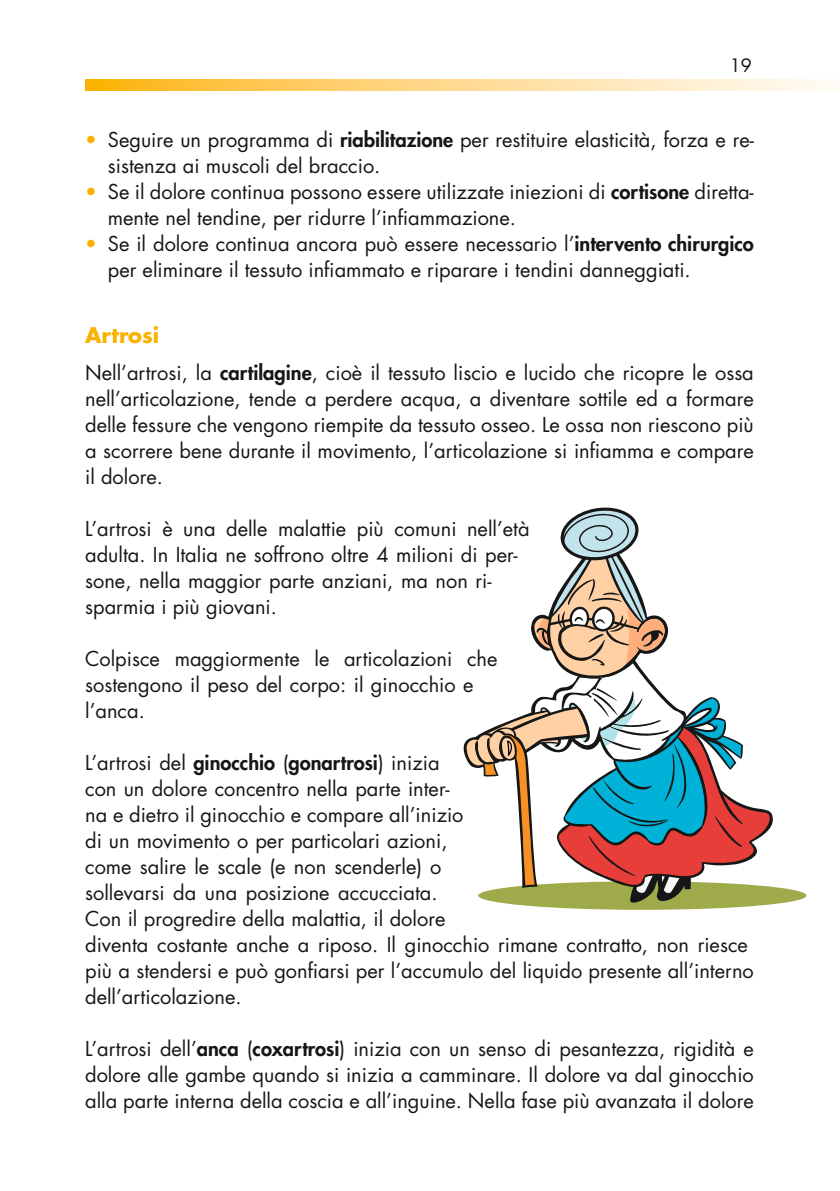
<style>
.page{position:relative;width:840px;height:1191px;background:#fff}
.page>*{position:absolute;margin:0;border:0;box-sizing:border-box;transform-origin:0 0}
.t1{font:700 21px "Futura Std";color:#fab200}
.t2{font:20px/26px "Futura Std";color:#151616}
.t3{font:18px "Futura Std";color:#151616}
.s1{font-weight:800}
</style>
<div class="page">
<svg style="left:85px;top:79px;width:747px;height:12px;background:#fed98b"></svg>
<div style="left:478px;top:881px;width:328px;height:28px;background:#9fab4a;border-radius:50%"></div>
<svg style="left:463px;top:507px;width:307px;height:397px"></svg>
<p class="t3" style="left:729px;top:56px;width:24px">19</p>
<p class="t2" style="left:108px;top:128px;width:647px">Seguire un programma di <span class="s1">riabilitazione</span> per restituire elasticità, forza e re&shy;sistenza ai muscoli del braccio.<br>Se il dolore continua possono essere utilizzate iniezioni di <span class="s1">cortisone</span> diretta&shy;mente nel tendine, per ridurre l’infiammazione.<br>Se il dolore continua ancora può essere necessario l’<span class="s1">intervento chirurgico </span>per eliminare il tessuto infiammato e riparare i tendini danneggiati.</p>
<p class="t1" style="left:85px;top:325px;width:76px">Artrosi</p>
<p class="t2" style="left:85px;top:361px;width:670px;text-align:justify">Nell’artrosi, la <span class="s1">cartilagine</span>, cioè il tessuto liscio e lucido che ricopre le ossa nell’articolazione, tende a perdere acqua, a diventare sottile ed a formare delle fessure che vengono riempite da tessuto osseo. Le ossa non riescono più a scorrere bene durante il movimento, l’articolazione si infiamma e compare il dolore.</p>
<p class="t2" style="left:85px;top:517px;width:446px">L’artrosi è una delle malattie più comuni nell’età adulta. In Italia ne soffrono oltre 4 milioni di per&shy;sone, nella maggior parte anziani, ma non ri&shy;sparmia i più giovani.</p>
<p class="t2" style="left:85px;top:647px;width:413px">Colpisce maggiormente le articolazioni che sostengono il peso del corpo: il ginocchio e l’anca.</p>
<p class="t2" style="left:85px;top:751px;width:669px">L’artrosi del <span class="s1">ginocchio</span> (<span class="s1">gonartrosi</span>) inizia<br>con un dolore concentro nella parte inter-<br>na e dietro il ginocchio e compare all’inizio<br>di un movimento o per particolari azioni,<br>come salire le scale (e non scenderle) o<br>sollevarsi da una posizione accucciata.<br>Con il progredire della malattia, il dolore<br>diventa costante anche a riposo. Il ginocchio rimane contratto, non riesce più a stendersi e può gonfiarsi per l’accumulo del liquido presente all’interno dell’articolazione.</p>
<p class="t2" style="left:85px;top:1037px;width:670px;text-align:justify">L’artrosi dell’<span class="s1">anca</span> (<span class="s1">coxartrosi</span>) inizia con un senso di pesantezza, rigidità e dolore alle gambe quando si inizia a camminare. Il dolore va dal ginocchio alla parte interna della coscia e all’inguine. Nella fase più avanzata il dolore</p>
</div>
